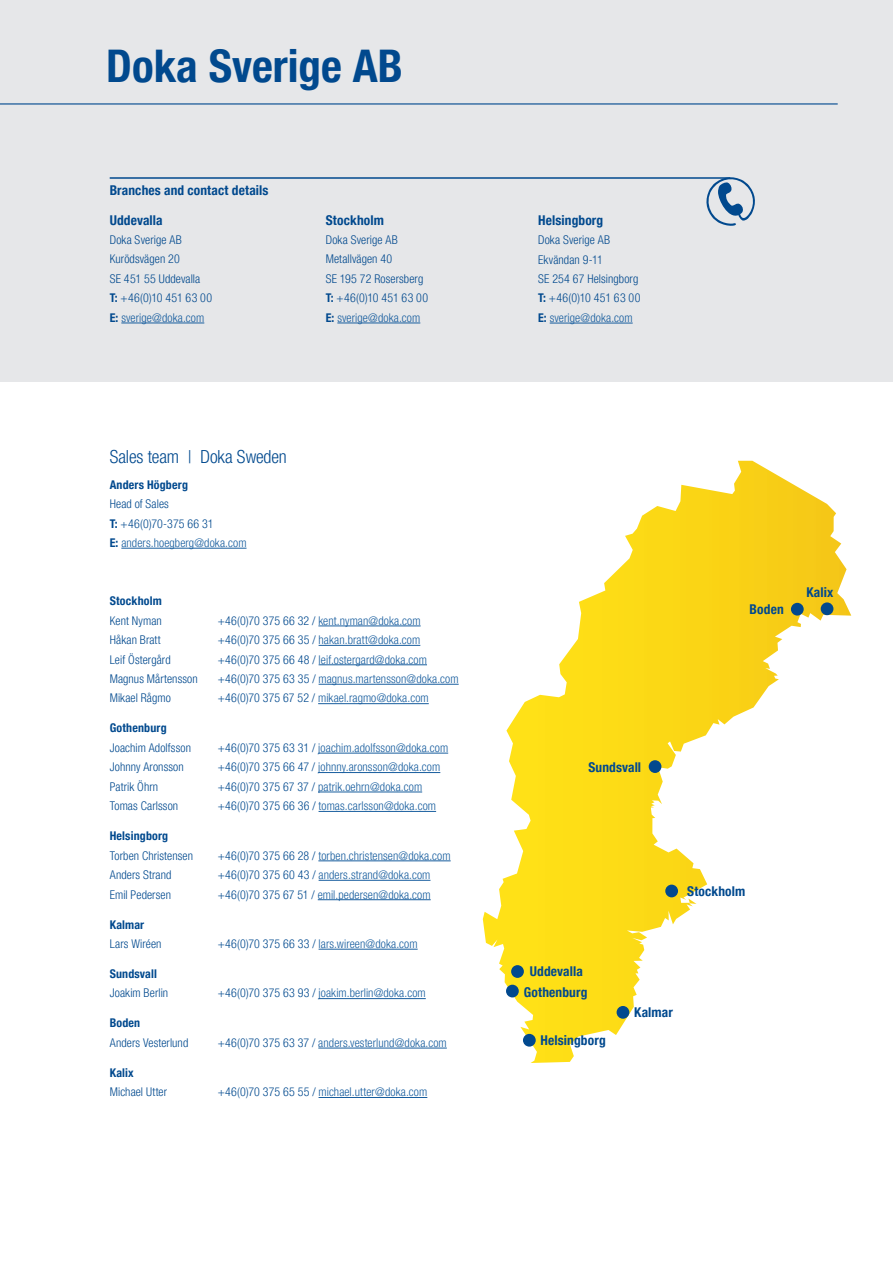
<style>
.page{position:relative;width:893px;height:1263px;background:#fff}
.page>*{position:absolute;margin:0;border:0;box-sizing:border-box;transform-origin:0 0}
.Kapitel{font:700 condensed 45px "Helvetica Neue LT Pro";color:#01498e}
.L_Front_Subline_Title{font:300 condensed 18px "Helvetica Neue LT Pro";letter-spacing:-.005em;color:#01498e}
.L_Front_Subline_Title-2{font:700 condensed 13.5px "Helvetica Neue LT Pro";letter-spacing:.01em;color:#01498e}
.L_Front_Subline_Title-3{font:300 condensed 12px "Helvetica Neue LT Pro";letter-spacing:.01em;color:#175d9e}
.L_Front_Subline_Title-4{font:300 condensed 12px "Helvetica Neue LT Pro";letter-spacing:.01em;color:#01498e}
.L_Front_Subline_Title-5{font:700 condensed 12px "Helvetica Neue LT Pro";letter-spacing:.015em;color:#01498e}
.L_Front_Subline_Title-6{font:300 condensed 12px "Helvetica Neue LT Pro";letter-spacing:.03em;color:#01498e}
.s1{font-weight:700}
.s2{font-weight:700;color:#01498e}
.s3{color:#01498e}
</style>
<div class="page">
<div style="left:0;top:0;width:893px;height:381px;background:#e6e7e9"></div>
<hr style="left:121px;top:323px;width:83px;height:1px;background:#175d9e">
<hr style="left:337px;top:323px;width:83px;height:1px;background:#175d9e">
<hr style="left:110px;top:177px;width:620px;height:2px;background:#01498e">
<svg style="left:704px;top:177px;width:51px;height:49px"></svg>
<hr style="left:121px;top:548px;width:126px;height:1px;background:#175d9e">
<hr style="left:318px;top:626px;width:103px;height:1px;background:#175d9e">
<hr style="left:319px;top:645px;width:101px;height:1px;background:#175d9e">
<hr style="left:319px;top:664px;width:108px;height:1px;background:#175d9e">
<hr style="left:319px;top:684px;width:140px;height:1px;background:#175d9e">
<hr style="left:318px;top:703px;width:111px;height:1px;background:#175d9e">
<hr style="left:318px;top:753px;width:130px;height:1px;background:#175d9e">
<hr style="left:318px;top:772px;width:122px;height:1px;background:#175d9e">
<hr style="left:318px;top:792px;width:104px;height:1px;background:#175d9e">
<hr style="left:319px;top:811px;width:117px;height:1px;background:#175d9e">
<hr style="left:318px;top:860px;width:133px;height:1px;background:#175d9e">
<hr style="left:319px;top:880px;width:111px;height:1px;background:#175d9e">
<hr style="left:318px;top:899px;width:113px;height:1px;background:#175d9e">
<hr style="left:319px;top:949px;width:99px;height:1px;background:#175d9e">
<hr style="left:319px;top:998px;width:107px;height:1px;background:#175d9e">
<hr style="left:318px;top:1048px;width:129px;height:1px;background:#175d9e">
<hr style="left:319px;top:1097px;width:108px;height:1px;background:#175d9e">
<svg style="left:483px;top:461px;width:368px;height:602px"></svg>
<div style="left:523px;top:1034px;width:13px;height:12px;background:#01498e;border-radius:50%"></div>
<div style="left:617px;top:1006px;width:12px;height:13px;background:#01498e;border-radius:50%"></div>
<div style="left:506px;top:985px;width:13px;height:12px;background:#01498e;border-radius:50%"></div>
<div style="left:511px;top:965px;width:13px;height:13px;background:#01498e;border-radius:50%"></div>
<div style="left:665px;top:885px;width:13px;height:12px;background:#01498e;border-radius:50%"></div>
<div style="left:791px;top:603px;width:13px;height:13px;background:#01498e;border-radius:50%"></div>
<div style="left:821px;top:602px;width:12px;height:13px;background:#01498e;border-radius:50%"></div>
<hr style="left:0;top:103px;width:838px;height:2px;background:#01498e">
<div style="left:649px;top:760px;width:12px;height:13px;background:#01498e;border-radius:50%"></div>
<hr style="left:550px;top:323px;width:83px;height:1px;background:#175d9e">
<p class="Kapitel" style="left:106px;top:39px;width:298px">Doka Sverige AB</p>
<p class="L_Front_Subline_Title-2" style="left:110px;top:182px;width:160px">Branches and contact details</p>
<p class="L_Front_Subline_Title-2" style="left:110px;top:212px;width:55px">Uddevalla</p>
<p class="L_Front_Subline_Title-2" style="left:326px;top:212px;width:60px">Stockholm</p>
<p class="L_Front_Subline_Title-4" style="left:110px;top:233px;width:74px">Doka Sverige AB</p>
<p class="L_Front_Subline_Title-4" style="left:326px;top:233px;width:74px">Doka Sverige AB</p>
<p class="L_Front_Subline_Title-4" style="left:110px;top:252px;width:72px">Kurödsvägen 20</p>
<p class="L_Front_Subline_Title-4" style="left:326px;top:252px;width:68px">Metallvägen 40</p>
<p class="L_Front_Subline_Title-4" style="left:110px;top:272px;width:92px">SE 451 55 Uddevalla</p>
<p class="L_Front_Subline_Title-4" style="left:326px;top:272px;width:99px">SE 195 72 Rosersberg</p>
<p class="L_Front_Subline_Title-6" style="left:110px;top:291px;width:104px"><span class="s1">T:</span> +46(0)10 451 63 00</p>
<p class="L_Front_Subline_Title-6" style="left:326px;top:291px;width:104px"><span class="s1">T:</span> +46(0)10 451 63 00</p>
<p class="L_Front_Subline_Title-3" style="left:110px;top:310px;width:96px"><span class="s2">E:</span> sverige@doka.com</p>
<p class="L_Front_Subline_Title-3" style="left:326px;top:310px;width:96px"><span class="s2">E:</span> sverige@doka.com</p>
<p class="L_Front_Subline_Title" style="left:110px;top:446px;width:179px">Sales team | Doka Sweden</p>
<p class="L_Front_Subline_Title-5" style="left:110px;top:477px;width:80px">Anders Högberg</p>
<p class="L_Front_Subline_Title-4" style="left:110px;top:497px;width:61px">Head of Sales</p>
<p class="L_Front_Subline_Title-4" style="left:110px;top:516px;width:105px"><span class="s1">T:</span> +46(0)70-375 66 31</p>
<p class="L_Front_Subline_Title-3" style="left:110px;top:536px;width:138px"><span class="s2">E:</span> anders.hoegberg@doka.com</p>
<p class="L_Front_Subline_Title-5" style="left:110px;top:594px;width:54px">Stockholm</p>
<p class="L_Front_Subline_Title-4" style="left:110px;top:613px;width:54px">Kent Nyman</p>
<p class="L_Front_Subline_Title-3" style="left:218px;top:613px;width:204px"><span class="s3">+46(0)70 375 66 32 /</span> kent.nyman@doka.com</p>
<p class="L_Front_Subline_Title-4" style="left:110px;top:633px;width:53px">Håkan Bratt</p>
<p class="L_Front_Subline_Title-3" style="left:218px;top:633px;width:204px"><span class="s3">+46(0)70 375 66 35 /</span> hakan.bratt@doka.com</p>
<p class="L_Front_Subline_Title-4" style="left:110px;top:652px;width:62px">Leif Östergård</p>
<p class="L_Front_Subline_Title-3" style="left:218px;top:652px;width:211px"><span class="s3">+46(0)70 375 66 48 /</span> leif.ostergard@doka.com</p>
<p class="L_Front_Subline_Title-4" style="left:110px;top:672px;width:90px">Magnus Mårtensson</p>
<p class="L_Front_Subline_Title-3" style="left:218px;top:672px;width:242px"><span class="s3">+46(0)70 375 63 35 /</span> magnus.martensson@doka.com</p>
<p class="L_Front_Subline_Title-4" style="left:110px;top:691px;width:63px">Mikael Rågmo</p>
<p class="L_Front_Subline_Title-3" style="left:218px;top:691px;width:213px"><span class="s3">+46(0)70 375 67 52 /</span> mikael.ragmo@doka.com</p>
<p class="L_Front_Subline_Title-5" style="left:110px;top:721px;width:59px">Gothenburg</p>
<p class="L_Front_Subline_Title-4" style="left:110px;top:741px;width:83px">Joachim Adolfsson</p>
<p class="L_Front_Subline_Title-3" style="left:218px;top:741px;width:232px"><span class="s3">+46(0)70 375 63 31 /</span> joachim.adolfsson@doka.com</p>
<p class="L_Front_Subline_Title-4" style="left:110px;top:760px;width:76px">Johnny Aronsson</p>
<p class="L_Front_Subline_Title-3" style="left:218px;top:760px;width:224px"><span class="s3">+46(0)70 375 66 47 /</span> johnny.aronsson@doka.com</p>
<p class="L_Front_Subline_Title-4" style="left:110px;top:779px;width:50px">Patrik Öhrn</p>
<p class="L_Front_Subline_Title-3" style="left:218px;top:779px;width:206px"><span class="s3">+46(0)70 375 67 37 /</span> patrik.oehrn@doka.com</p>
<p class="L_Front_Subline_Title-4" style="left:110px;top:799px;width:70px">Tomas Carlsson</p>
<p class="L_Front_Subline_Title-3" style="left:218px;top:799px;width:220px"><span class="s3">+46(0)70 375 66 36 /</span> tomas.carlsson@doka.com</p>
<p class="L_Front_Subline_Title-5" style="left:110px;top:829px;width:60px">Helsingborg</p>
<p class="L_Front_Subline_Title-4" style="left:110px;top:848px;width:85px">Torben Christensen</p>
<p class="L_Front_Subline_Title-3" style="left:218px;top:848px;width:234px"><span class="s3">+46(0)70 375 66 28 /</span> torben.christensen@doka.com</p>
<p class="L_Front_Subline_Title-4" style="left:110px;top:868px;width:63px">Anders Strand</p>
<p class="L_Front_Subline_Title-3" style="left:218px;top:868px;width:214px"><span class="s3">+46(0)70 375 60 43 /</span> anders.strand@doka.com</p>
<p class="L_Front_Subline_Title-4" style="left:110px;top:887px;width:63px">Emil Pedersen</p>
<p class="L_Front_Subline_Title-3" style="left:218px;top:887px;width:214px"><span class="s3">+46(0)70 375 67 51 /</span> emil.pedersen@doka.com</p>
<p class="L_Front_Subline_Title-5" style="left:110px;top:917px;width:36px">Kalmar</p>
<p class="L_Front_Subline_Title-4" style="left:110px;top:937px;width:53px">Lars Wiréen</p>
<p class="L_Front_Subline_Title-3" style="left:218px;top:937px;width:201px"><span class="s3">+46(0)70 375 66 33 /</span> lars.wireen@doka.com</p>
<p class="L_Front_Subline_Title-5" style="left:110px;top:966px;width:49px">Sundsvall</p>
<p class="L_Front_Subline_Title-4" style="left:110px;top:986px;width:60px">Joakim Berlin</p>
<p class="L_Front_Subline_Title-3" style="left:218px;top:986px;width:210px"><span class="s3">+46(0)70 375 63 93 /</span> joakim.berlin@doka.com</p>
<p class="L_Front_Subline_Title-5" style="left:110px;top:1016px;width:32px">Boden</p>
<p class="L_Front_Subline_Title-4" style="left:110px;top:1035px;width:80px">Anders Vesterlund</p>
<p class="L_Front_Subline_Title-3" style="left:218px;top:1035px;width:231px"><span class="s3">+46(0)70 375 63 37 /</span> anders.vesterlund@doka.com</p>
<p class="L_Front_Subline_Title-5" style="left:110px;top:1065px;width:26px">Kalix</p>
<p class="L_Front_Subline_Title-4" style="left:110px;top:1085px;width:59px">Michael Utter</p>
<p class="L_Front_Subline_Title-3" style="left:218px;top:1085px;width:211px"><span class="s3">+46(0)70 375 65 55 /</span> michael.utter@doka.com</p>
<p class="L_Front_Subline_Title-2" style="left:538px;top:212px;width:67px">Helsingborg</p>
<p class="L_Front_Subline_Title-4" style="left:538px;top:233px;width:74px">Doka Sverige AB</p>
<p class="L_Front_Subline_Title-4" style="left:538px;top:252px;width:66px">Ekvändan 9-11</p>
<p class="L_Front_Subline_Title-4" style="left:538px;top:272px;width:102px">SE 254 67 Helsingborg</p>
<p class="L_Front_Subline_Title-6" style="left:538px;top:291px;width:104px"><span class="s1">T:</span> +46(0)10 451 63 00</p>
<p class="L_Front_Subline_Title-3" style="left:538px;top:311px;width:96px"><span class="s2">E:</span> sverige@doka.com</p>
<p class="L_Front_Subline_Title-2" style="left:750px;top:601px;width:36px">Boden</p>
<p class="L_Front_Subline_Title-2" style="left:806px;top:584px;width:28px">Kalix</p>
<p class="L_Front_Subline_Title-2" style="left:588px;top:759px;width:54px">Sundsvall</p>
<p class="L_Front_Subline_Title-2" style="left:530px;top:963px;width:55px">Uddevalla</p>
<p class="L_Front_Subline_Title-2" style="left:524px;top:984px;width:65px">Gothenburg</p>
<p class="L_Front_Subline_Title-2" style="left:541px;top:1032px;width:67px">Helsingborg</p>
<p class="L_Front_Subline_Title-2" style="left:687px;top:883px;width:60px">Stockholm</p>
<p class="L_Front_Subline_Title-2" style="left:634px;top:1004px;width:40px">Kalmar</p>
</div>
